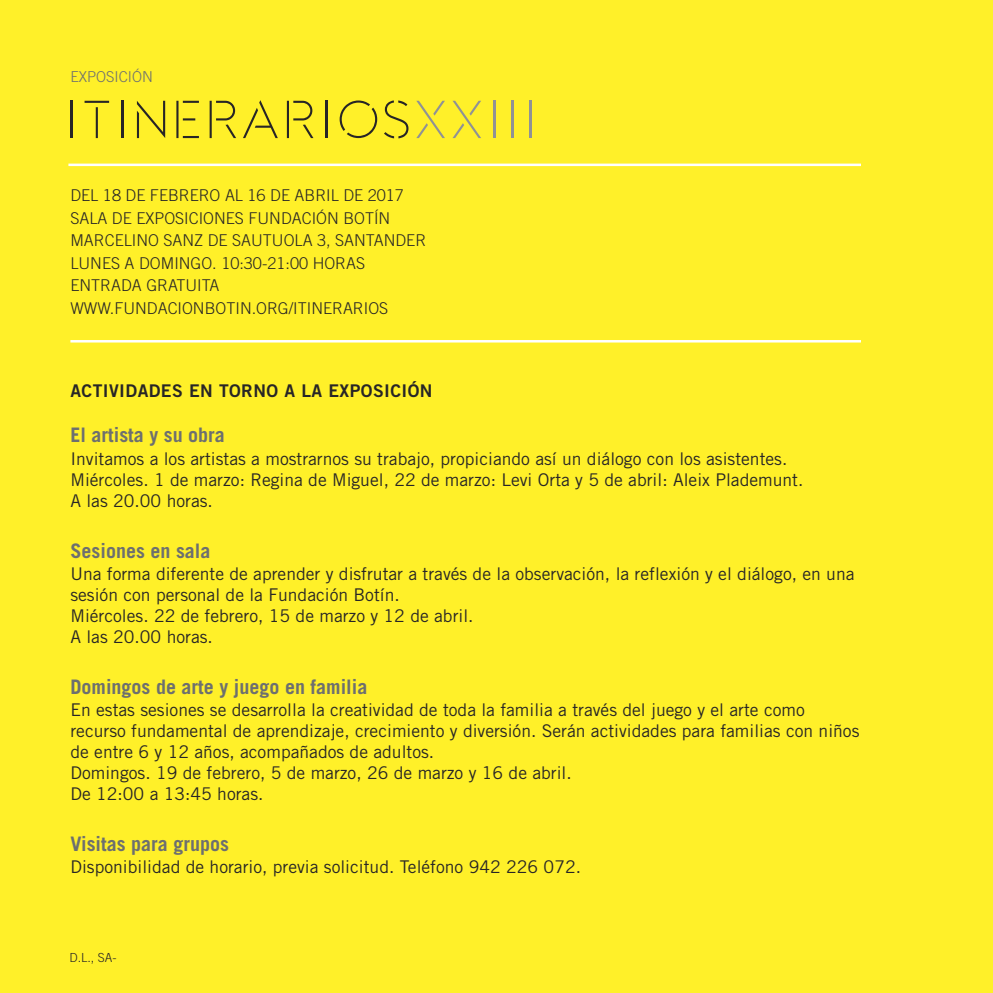
<style>
.page{position:relative;width:993px;height:993px;background:#fff}
.page>*{position:absolute;margin:0;border:0;box-sizing:border-box;transform-origin:0 0}
.t1{font:700 20px "Trade Gothic";color:#6d6f6f}
.t2{font:17.5px/21px "Trade Gothic";color:#272526}
.t3{font:17.5px "Trade Gothic Bold Two";letter-spacing:.025em;color:#272526}
.t4{font:300 16.25px/22.5px "Trade Gothic";color:#272526}
.t5{font:300 15px "Trade Gothic";color:#6d6f6f}
.t6{font:300 12.5px "Trade Gothic";color:#272526}
</style>
<div class="page">
<div style="left:0;top:0;width:992px;height:992px;background:#fff029"></div>
<hr style="left:70px;top:101px;width:2px;height:37px;background:#272526">
<hr style="left:96px;top:107px;width:2px;height:31px;background:#272526">
<hr style="left:84px;top:101px;width:25px;height:2px;background:#272526">
<hr style="left:121px;top:101px;width:2px;height:37px;background:#272526">
<svg style="left:137px;top:101px;width:28px;height:37px"></svg>
<svg style="left:183px;top:136px;width:16px;height:2px"></svg>
<svg style="left:183px;top:118px;width:12px;height:2px"></svg>
<svg style="left:183px;top:101px;width:16px;height:2px"></svg>
<hr style="left:176px;top:101px;width:2px;height:37px;background:#272526">
<svg style="left:209px;top:101px;width:27px;height:37px"></svg>
<svg style="left:243px;top:100px;width:35px;height:38px"></svg>
<svg style="left:287px;top:101px;width:26px;height:37px"></svg>
<hr style="left:326px;top:101px;width:2px;height:37px;background:#272526">
<svg style="left:339px;top:100px;width:38px;height:38px"></svg>
<svg style="left:384px;top:100px;width:24px;height:38px"></svg>
<svg style="left:416px;top:101px;width:29px;height:37px"></svg>
<svg style="left:452px;top:101px;width:29px;height:37px"></svg>
<hr style="left:493px;top:101px;width:2px;height:37px;background:#909295">
<hr style="left:511px;top:101px;width:2px;height:37px;background:#909295">
<hr style="left:529px;top:101px;width:2px;height:37px;background:#909295">
<hr style="left:68px;top:163px;width:792px;height:3px;background:#fff">
<hr style="left:70px;top:340px;width:790px;height:2px;background:#fff">
<p class="t5" style="left:70px;top:71px;width:84px">EXPOSICIÓN</p>
<p class="t4" style="left:70px;top:185px;width:357px">DEL 18 DE FEBRERO AL 16 DE ABRIL DE 2017<br>SALA DE EXPOSICIONES FUNDACIÓN BOTÍN MARCELINO SANZ DE SAUTUOLA 3, SANTANDER LUNES A DOMINGO. 10:30-21:00 HORAS ENTRADA GRATUITA WWW.FUNDACIONBOTIN.ORG/ITINERARIOS</p>
<p class="t3" style="left:70px;top:384px;width:363px">ACTIVIDADES EN TORNO A LA EXPOSICIÓN</p>
<p class="t1" style="left:70px;top:428px;width:156px">El artista y su obra</p>
<p class="t2" style="left:70px;top:449px;width:734px">Invitamos a los artistas a mostrarnos su trabajo, propiciando así un diálogo con los asistentes.<br>Miércoles. 1 de marzo: Regina de Miguel, 22 de marzo: Levi Orta y 5 de abril: Aleix Plademunt.<br>A las 20.00 horas.</p>
<p class="t1" style="left:70px;top:543px;width:142px">Sesiones en sala</p>
<p class="t2" style="left:70px;top:564px;width:785px">Una forma diferente de aprender y disfrutar a través de la observación, la reflexión y el diálogo, en una sesión con personal de la Fundación Botín.<br>Miércoles. 22 de febrero, 15 de marzo y 12 de abril.<br>A las 20.00 horas.</p>
<p class="t1" style="left:70px;top:679px;width:298px">Domingos de arte y juego en familia</p>
<p class="t2" style="left:70px;top:700px;width:790px">En estas sesiones se desarrolla la creatividad de toda la familia a través del juego y el arte como recurso fundamental de aprendizaje, crecimiento y diversión. Serán actividades para familias con niños de entre 6 y 12 años, acompañados de adultos.<br>Domingos. 19 de febrero, 5 de marzo, 26 de marzo y 16 de abril.<br>De 12:00 a 13:45 horas.</p>
<p class="t1" style="left:70px;top:836px;width:160px">Visitas para grupos</p>
<p class="t2" style="left:70px;top:857px;width:512px">Disponibilidad de horario, previa solicitud. Teléfono 942 226 072.</p>
<p class="t6" style="left:69px;top:952px;width:49px">D.L., SA-</p>
</div>
